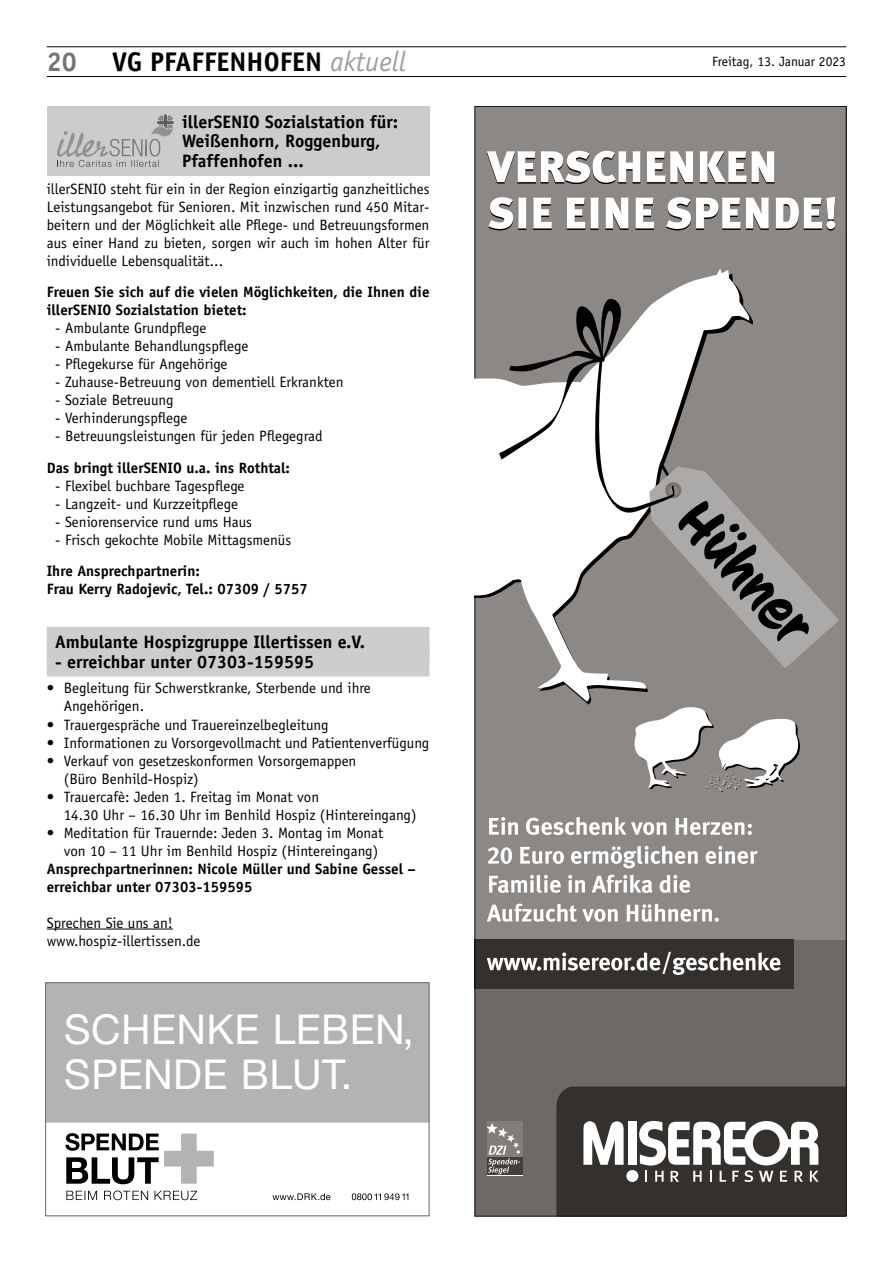
<style>
.page{position:relative;width:893px;height:1263px;background:#fff}
.page>*{position:absolute;margin:0;border:0;box-sizing:border-box;transform-origin:0 0}
.t1{font:41.25px/45px "Helvetica Neue OV HJMCVA";letter-spacing:.01em;color:#fff}
.t2{font:700 27px "Officina Sans";color:#000}
.t3{font:700 27px "Officina Sans";color:#787370}
.t4{font:700 18px/19.5px "Officina Sans";color:#000}
.t5{font:15px/18px "Officina Sans";color:#000}
.t6{font:700 15px/18px "Officina Sans";color:#000}
.t7{font:13.5px "Officina Sans";color:#000}
.s1{font-weight:400;font-style:italic;font-size:28.35px;color:#a19f9d}
</style>
<div class="page">
<hr style="left:47px;top:76px;width:799px;height:1px;background:#000">
<hr style="left:47px;top:47px;width:799px;height:1px;background:#000">
<div style="left:47px;top:106px;width:382px;height:30px;background:#ccc"></div>
<div style="left:47px;top:126px;width:382px;height:30px;background:#ccc"></div>
<div style="left:47px;top:145px;width:382px;height:30px;background:#ccc"></div>
<svg style="left:57px;top:114px;width:117px;height:53px"></svg>
<div style="left:47px;top:627px;width:382px;height:30px;background:#cecdcd"></div>
<div style="left:47px;top:646px;width:382px;height:30px;background:#cecdcd"></div>
<hr style="left:47px;top:929px;width:126px;height:1px;background:#000">
<div style="left:47px;top:984px;width:380px;height:139px;background:#b3b3b3"></div>
<svg style="left:65px;top:1133px;width:343px;height:67px"></svg>
<div style="left:45px;top:982px;width:384px;height:234px;border:1px solid #666"></div>
<div style="left:475px;top:106px;width:371px;height:838px;background:#8c8886"></div>
<div style="left:475px;top:940px;width:371px;height:275px;background:#6e6965"></div>
<div style="left:475px;top:940px;width:319px;height:49px;background:#34302e"></div>
<svg style="left:487px;top:952px;width:293px;height:23px"></svg>
<svg style="left:487px;top:903px;width:232px;height:19px"></svg>
<svg style="left:489px;top:875px;width:201px;height:18px"></svg>
<svg style="left:488px;top:846px;width:270px;height:22px"></svg>
<svg style="left:489px;top:817px;width:263px;height:18px"></svg>
<svg style="left:556px;top:1086px;width:290px;height:130px;background:#5a5755"></svg>
<svg style="left:488px;top:197px;width:347px;height:34px"></svg>
<svg style="left:487px;top:151px;width:287px;height:33px"></svg>
<svg style="left:475px;top:268px;width:264px;height:439px"></svg>
<svg style="left:499px;top:290px;width:339px;height:379px"></svg>
<svg style="left:634px;top:707px;width:166px;height:85px"></svg>
<div style="left:487px;top:1121px;width:35px;height:54px;background:#827d7a"></div>
<div style="left:487px;top:1157px;width:35px;height:18px;background:#423e3b"></div>
<svg style="left:487px;top:1123px;width:33px;height:51px"></svg>
<h2 class="t3" style="left:47px;top:45px;width:32px">20</h2>
<h2 class="t2" style="left:112px;top:45px;width:295px">VG PFAFFENHOFEN <span class="s1">aktuell</span></h2>
<p class="t7" style="left:712px;top:53px;width:135px">Freitag, 13. Januar 2023</p>
<p class="t4" style="left:182px;top:112px;width:217px">illerSENIO Sozialstation für:<br>Weißenhorn, Roggenburg,<br>Pfaffenhofen ...</p>
<p class="t5" style="left:47px;top:179px;width:384px;text-align:justify">illerSENIO steht für ein in der Region einzigartig ganzheitliches Leistungsangebot für Senioren. Mit inzwischen rund 450 Mitar&shy;beitern und der Möglichkeit alle Pflege- und Betreuungsformen aus einer Hand zu bieten, sorgen wir auch im hohen Alter für individuelle Lebensqualität...</p>
<p class="t6" style="left:47px;top:283px;width:384px">Freuen Sie sich auf die vielen Möglichkeiten, die Ihnen die illerSENIO Sozialstation bietet:</p>
<p class="t5" style="left:55px;top:319px;width:153px">- Ambulante Grundpflege</p>
<p class="t5" style="left:55px;top:337px;width:195px">- Ambulante Behandlungspflege</p>
<p class="t5" style="left:55px;top:355px;width:174px">- Pflegekurse für Angehörige</p>
<p class="t5" style="left:55px;top:373px;width:290px">- Zuhause-Betreuung von dementiell Erkrankten</p>
<p class="t5" style="left:55px;top:391px;width:120px">- Soziale Betreuung</p>
<p class="t5" style="left:55px;top:409px;width:134px">- Verhinderungspflege</p>
<p class="t5" style="left:55px;top:427px;width:269px">- Betreuungsleistungen für jeden Pflegegrad</p>
<p class="t6" style="left:47px;top:458px;width:245px">Das bringt illerSENIO u.a. ins Rothtal:</p>
<p class="t5" style="left:55px;top:476px;width:191px">- Flexibel buchbare Tagespflege</p>
<p class="t5" style="left:55px;top:494px;width:184px">- Langzeit- und Kurzzeitpflege</p>
<p class="t5" style="left:55px;top:512px;width:198px">- Seniorenservice rund ums Haus</p>
<p class="t5" style="left:55px;top:530px;width:237px">- Frisch gekochte Mobile Mittagsmenüs</p>
<p class="t6" style="left:47px;top:562px;width:263px">Ihre Ansprechpartnerin:<br>Frau Kerry Radojevic, Tel.: 07309 / 5757</p>
<p class="t4" style="left:55px;top:632px;width:312px">Ambulante Hospizgruppe Illertissen e.V.</p>
<p class="t4" style="left:55px;top:652px;width:260px">- erreichbar unter 07303-159595</p>
<p class="t5" style="left:64px;top:679px;width:309px;text-indent:-17px">• Begleitung für Schwerstkranke, Sterbende und ihre<br>Angehörigen.</p>
<p class="t5" style="left:47px;top:715px;width:283px">• Trauergespräche und Trauereinzelbegleitung</p>
<p class="t5" style="left:47px;top:733px;width:384px">• Informationen zu Vorsorgevollmacht und Patientenverfügung</p>
<p class="t5" style="left:64px;top:751px;width:294px;text-indent:-17px">• Verkauf von gesetzeskonformen Vorsorgemappen (Büro Benhild-Hospiz)</p>
<p class="t5" style="left:64px;top:787px;width:354px;text-indent:-17px">• Trauercafè: Jeden 1. Freitag im Monat von<br>14.30 Uhr – 16.30 Uhr im Benhild Hospiz (Hintereingang)</p>
<p class="t5" style="left:64px;top:823px;width:321px;text-indent:-17px">• Meditation für Trauernde: Jeden 3. Montag im Monat von 10 – 11 Uhr im Benhild Hospiz (Hintereingang)</p>
<p class="t6" style="left:47px;top:859px;width:371px">Ansprechpartnerinnen: Nicole Müller und Sabine Gessel – erreichbar unter 07303-159595</p>
<p class="t5" style="left:47px;top:913px;width:155px">Sprechen Sie uns an! www.hospiz-illertissen.de</p>
<h1 class="t1" style="left:64px;top:1006px;width:351px">SCHENKE LEBEN,<br>SPENDE BLUT.</h1>
</div>
